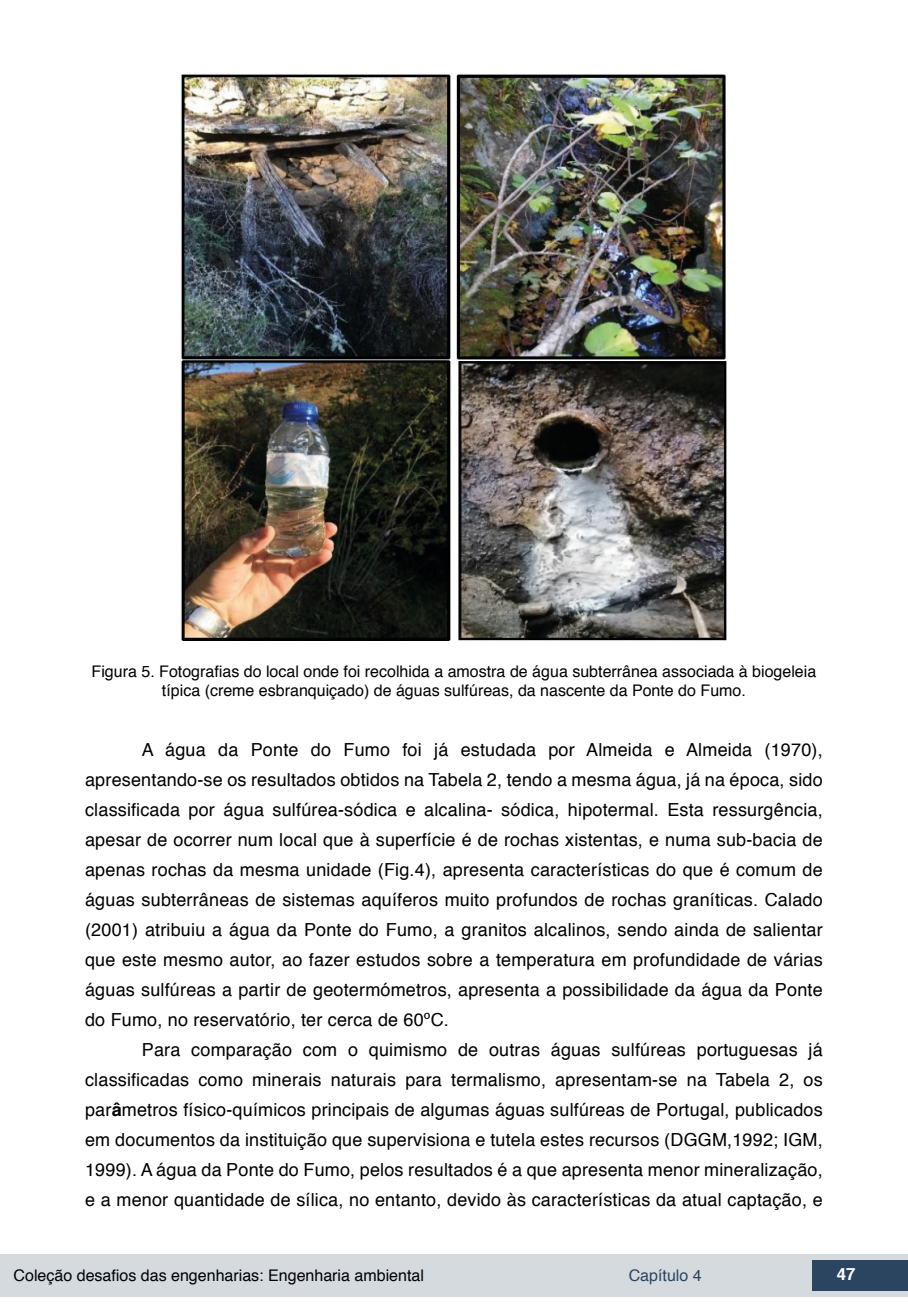
<style>
.page{position:relative;width:908px;height:1304px;background:#fff}
.page>*{position:absolute;margin:0;border:0;box-sizing:border-box;transform-origin:0 0}
.t1{font:18px/30px "Helvetica";letter-spacing:.01em;color:#000;text-align:justify}
.t2{font:700 16.8px "Helvetica";color:#fff}
.t3{font:16px/19.2px "Helvetica";color:#000;text-align:center}
.t4{font:16px "Helvetica";color:#2b445f}
.s1{font-weight:700}
</style>
<div class="page">
<div style="left:0;top:1254px;width:906px;height:43px;background:#d5dadf"></div>
<div style="left:812px;top:1261px;width:95px;height:30px;background:#2b445f"></div>
<img style="left:180px;top:74px;width:547px;height:567px">
<p class="t3" style="left:92px;top:662px;width:725px">Figura 5. Fotografias do local onde foi recolhida a amostra de água subterrânea associada à biogeleia típica (creme esbranquiçado) de águas sulfúreas, da nascente da Ponte do Fumo.</p>
<p class="t1" style="left:85px;top:735px;width:738px;text-indent:57px">A água da Ponte do Fumo foi já estudada por Almeida e Almeida (1970), apresentando-se os resultados obtidos na Tabela 2, tendo a mesma água, já na época, sido classificada por água sulfúrea-sódica e alcalina- sódica, hipotermal. Esta ressurgência, apesar de ocorrer num local que à superfície é de rochas xistentas, e numa sub-bacia de apenas rochas da mesma unidade (Fig.4), apresenta características do que é comum de águas subterrâneas de sistemas aquíferos muito profundos de rochas graníticas. Calado (2001) atribuiu a água da Ponte do Fumo, a granitos alcalinos, sendo ainda de salientar que este mesmo autor, ao fazer estudos sobre a temperatura em profundidade de várias águas sulfúreas a partir de geotermómetros, apresenta a possibilidade da água da Ponte do Fumo, no reservatório, ter cerca de 60ºC.</p>
<p class="t1" style="left:85px;top:1035px;width:738px;text-indent:57px">Para comparação com o quimismo de outras águas sulfúreas portuguesas já classificadas como minerais naturais para termalismo, apresentam-se na Tabela 2, os par<span class="s1">â</span>metros físico-químicos principais de algumas águas sulfúreas de Portugal, publicados em documentos da instituição que supervisiona e tutela estes recursos (DGGM,1992; IGM, 1999). A água da Ponte do Fumo, pelos resultados é a que apresenta menor mineralização, e a menor quantidade de sílica, no entanto, devido às características da atual captação, e</p>
<p class="t3" style="left:14px;top:1266px;width:411px">Coleção desafios das engenharias: Engenharia ambiental</p>
<p class="t4" style="left:628px;top:1263px;width:74px">Capítulo 4</p>
<p class="t2" style="left:836px;top:1261px;width:20px">47</p>
</div>
